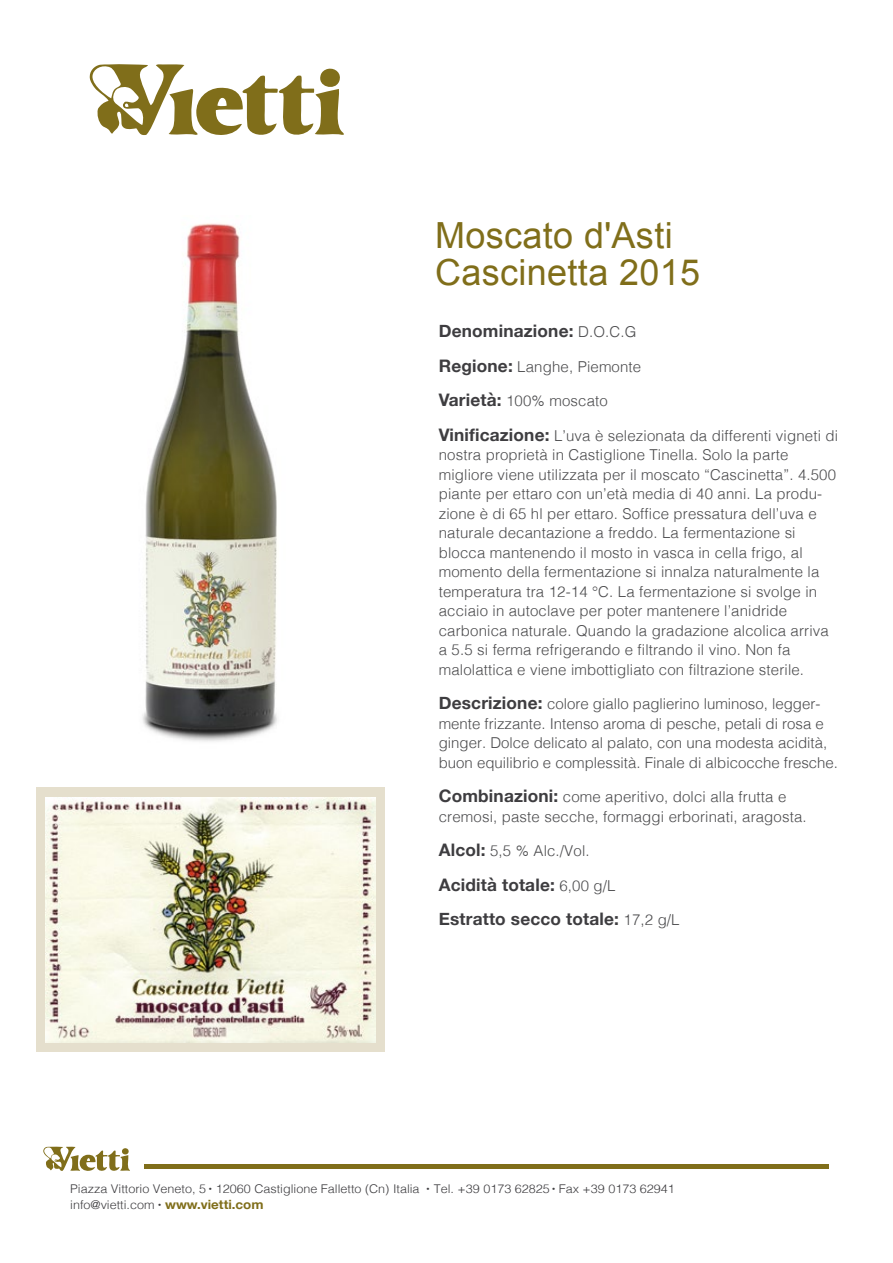
<style>
.page{position:relative;width:893px;height:1263px;background:#fff}
.page>*{position:absolute;margin:0;border:0;box-sizing:border-box;transform-origin:0 0}
.t1{font:36px/37.5px "Arial";letter-spacing:.01em;color:#806e1a}
.t2{font:700 17.25px/34.5px "Helvetica Neue";letter-spacing:.01em;color:#3e3d40}
.t3{font:300 15px/19.5px "Helvetica";letter-spacing:.01em;color:#4b4b4d}
.t4{font:300 12px/15.8px "Helvetica";color:#3e3d40;scale:1.05 1}
.s1{font-family:"Helvetica";font-weight:300;font-size:15px;color:#4b4b4d}
.s2{font-family:"Helvetica Neue";font-weight:700;font-size:17.25px;color:#3e3d40}
.s3{font-family:"Helvetica Neue";font-weight:700;font-size:12.75px;color:#806e1a}
</style>
<div class="page">
<svg style="left:89px;top:64px;width:255px;height:71px"></svg>
<svg style="left:43px;top:1146px;width:87px;height:25px"></svg>
<hr style="left:144px;top:1164px;width:684px;height:4px;background:#806e1a">
<div style="left:36px;top:787px;width:349px;height:264px;background:#e5dfcd"></div>
<img style="left:45px;top:798px;width:330px;height:245px">
<img style="left:142px;top:223px;width:135px;height:519px">
<h1 class="t1" style="left:435px;top:217px;width:267px">Moscato d'Asti<br>Cascinetta 2015</h1>
<p class="t2" style="left:439px;top:314px;width:199px">Denominazione: <span class="s1">D.O.C.G</span></p>
<p class="t3" style="left:439px;top:355px;width:204px"><span class="s2">Regione:</span> Langhe, Piemonte</p>
<p class="t3" style="left:439px;top:390px;width:171px"><span class="s2">Varietà:</span> 100% moscato</p>
<p class="t3" style="left:439px;top:424px;width:401px"><span class="s2">Vinificazione:</span> L’uva è selezionata da differenti vigneti di nostra proprietà in Castiglione Tinella. Solo la parte migliore viene utilizzata per il moscato “Cascinetta”. 4.500 piante per ettaro con un’età media di 40 anni. La produ&shy;zione è di 65 hl per ettaro. Soffice pressatura dell’uva e naturale decantazione a freddo. La fermentazione si blocca mantenendo il mosto in vasca in cella frigo, al momento della fermentazione si innalza naturalmente la temperatura tra 12-14 °C. La fermentazione si svolge in acciaio in autoclave per poter mantenere l’anidride carbonica naturale. Quando la gradazione alcolica arriva a 5.5 si ferma refrigerando e filtrando il vino. Non fa malolattica e viene imbottigliato con filtrazione sterile.</p>
<p class="t3" style="left:439px;top:693px;width:401px"><span class="s2">Descrizione:</span> colore giallo paglierino luminoso, legger&shy;mente frizzante. Intenso aroma di pesche, petali di rosa e ginger. Dolce delicato al palato, con una modesta acidità, buon equilibrio e complessità. Finale di albicocche fresche.</p>
<p class="t3" style="left:439px;top:786px;width:369px"><span class="s2">Combinazioni:</span> come aperitivo, dolci alla frutta e cremosi, paste secche, formaggi erborinati, aragosta.</p>
<p class="t3" style="left:439px;top:840px;width:152px"><span class="s2">Alcol:</span> 5,5 % Alc./Vol.</p>
<p class="t2" style="left:439px;top:868px;width:242px">Acidità totale: <span class="s1">6,00 g/L<br></span>Estratto secco totale: <span class="s1">17,2 g/L</span></p>
<p class="t4" style="left:70px;top:1180px;width:577px">Piazza Vittorio Veneto, 5 <sup>•</sup> 12060 Castiglione Falletto (Cn) Italia <sup>•</sup> Tel. +39 0173 62825 <sup>•</sup> Fax +39 0173 62941 info@vietti.com <sup>•</sup> <span class="s3">www.vietti.com</span></p>
</div>
